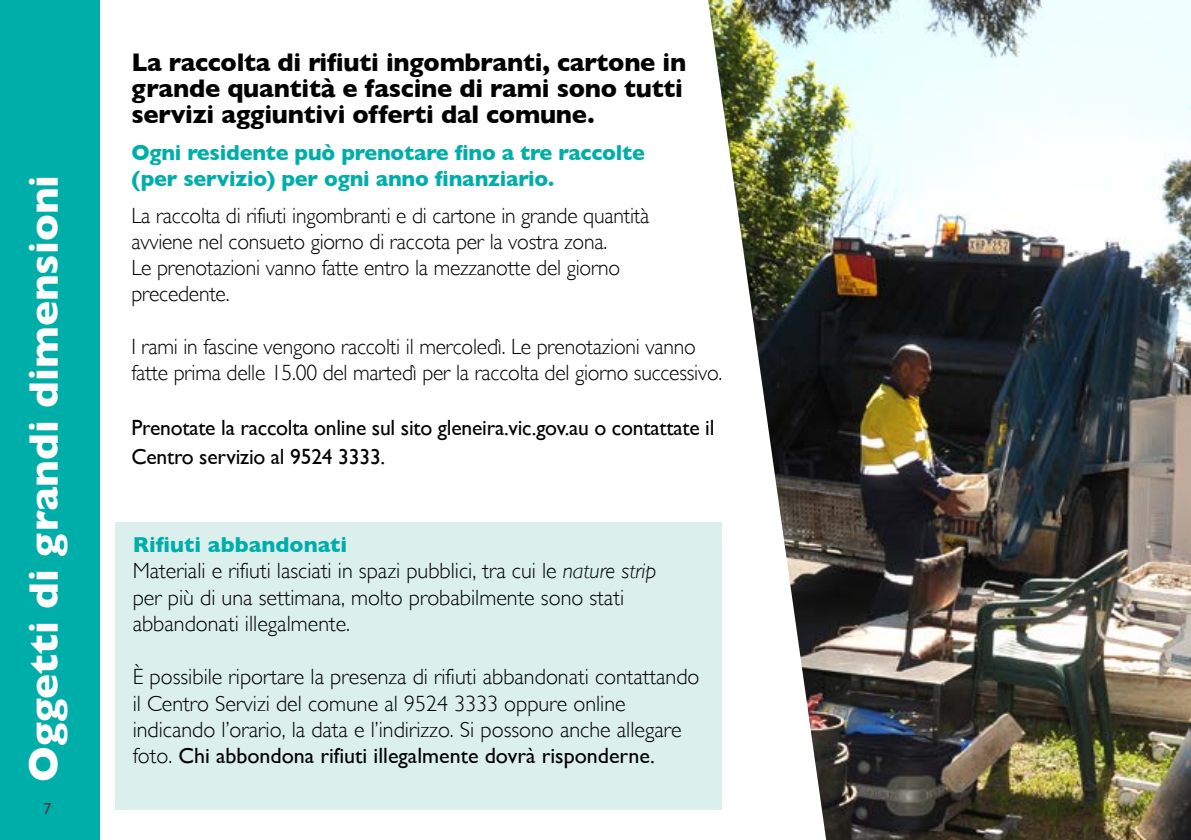
<style>
.page{position:relative;width:1191px;height:840px;background:#fff}
.page>*{position:absolute;margin:0;border:0;box-sizing:border-box;transform-origin:0 0}
.t1{font:700 42px "Gill Sans";color:#fff}
.t2{font:700 26px/26px "Gill Sans";letter-spacing:-.01em;color:#000}
.t3{font:300 22px/26.4px "Gill Sans";letter-spacing:-.01em;color:#000}
.t4{font:22px/28.8px "Gill Sans";letter-spacing:-.01em;color:#000}
.t5{font:700 22px/26px "Gill Sans";letter-spacing:-.01em;color:#00aea9}
.t6{font:16px "Gill Sans";color:#414042}
.s1{font-weight:700;color:#00aea9}
.s2{font-style:italic}
.s3{font-weight:400}
</style>
<div class="page">
<div style="left:115px;top:522px;width:607px;height:287px;background:#dbefed"></div>
<div style="left:0;top:0;width:100px;height:839px;background:#00aea9"></div>
<img style="left:708px;top:0;width:483px;height:839px">
<h1 class="t1" style="left:10px;top:781px;width:608px;rotate:-90deg">Oggetti di grandi dimensioni</h1>
<p class="t6" style="left:43px;top:799px;width:9px">7</p>
<p class="t2" style="left:131px;top:48px;width:556px">La raccolta di rifiuti ingombranti, cartone in grande quantità e fascine di rami sono tutti servizi aggiuntivi offerti dal comune.</p>
<p class="t5" style="left:131px;top:139px;width:515px">Ogni residente può prenotare fino a tre raccolte (per servizio) per ogni anno finanziario.</p>
<p class="t3" style="left:131px;top:203px;width:519px">La raccolta di rifiuti ingombranti e di cartone in grande quantità avviene nel consueto giorno di raccota per la vostra zona.<br>Le prenotazioni vanno fatte entro la mezzanotte del giorno precedente.</p>
<p class="t3" style="left:131px;top:333px;width:592px">I rami in fascine vengono raccolti il mercoledì. Le prenotazioni vanno fatte prima delle 15.00 del martedì per la raccolta del giorno successivo.</p>
<p class="t4" style="left:131px;top:412px;width:584px">Prenotate la raccolta online sul sito gleneira.vic.gov.au o contattate il<br>Centro servizio al 9524 3333.</p>
<p class="t3" style="left:133px;top:531px;width:525px"><span class="s1">Rifiuti abbandonati<br></span>Materiali e rifiuti lasciati in spazi pubblici, tra cui le <span class="s2">nature strip </span>per più di una settimana, molto probabilmente sono stati abbandonati illegalmente.</p>
<p class="t3" style="left:133px;top:663px;width:568px">È possibile riportare la presenza di rifiuti abbandonati contattando il Centro Servizi del comune al 9524 3333 oppure online indicando l’orario, la data e l’indirizzo. Si possono anche allegare foto. <span class="s3">Chi abbondona rifiuti illegalmente dovrà risponderne.</span></p>
</div>
